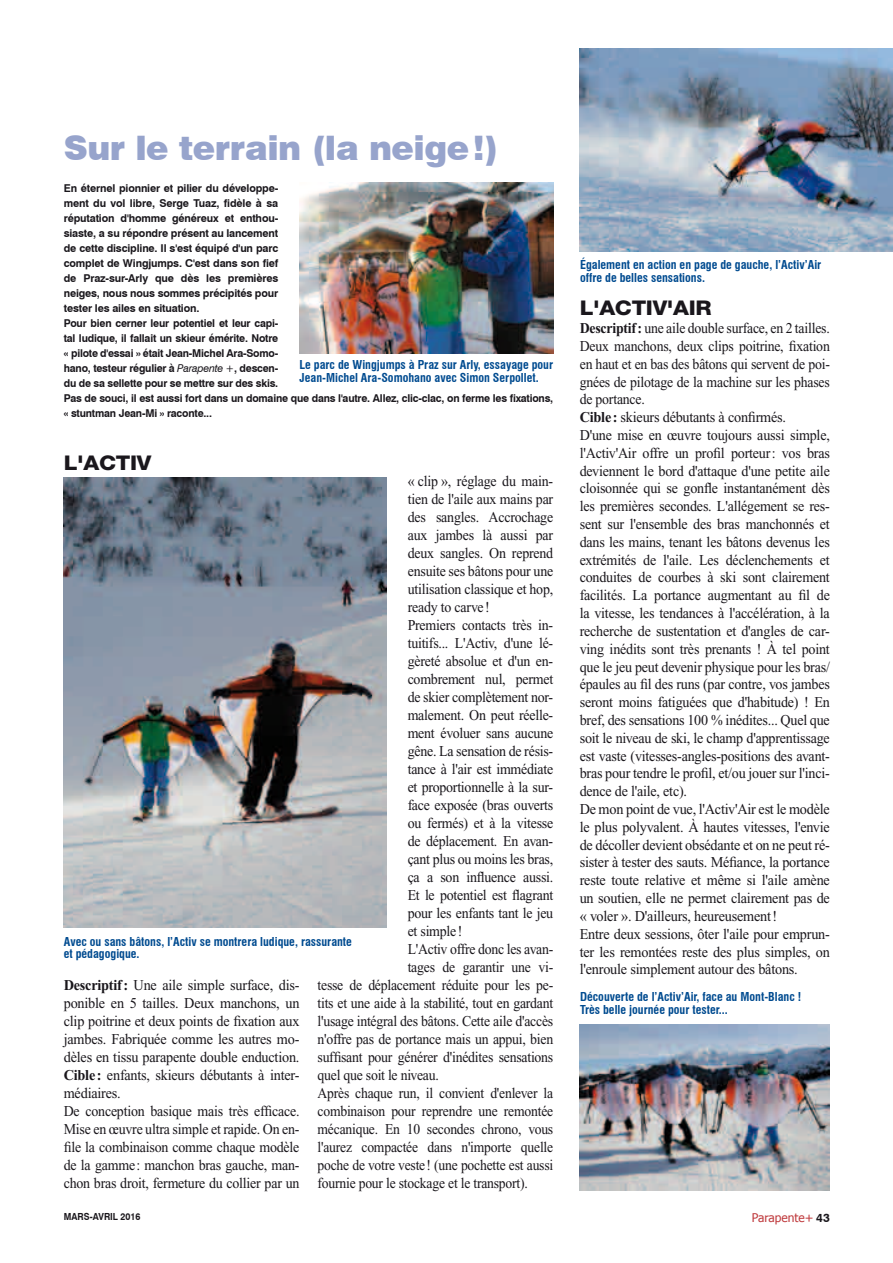
<style>
.page{position:relative;width:893px;height:1263px;background:#fff}
.page>*{position:absolute;margin:0;border:0;box-sizing:border-box;transform-origin:0 0}
.t1{font:900 33.75px "Swiss 721 BT";color:#97a4cc}
.t2{font:800 20.25px "Helvetica Neue";letter-spacing:-.015em;color:#1a171c;scale:1.11 1}
.t3{font:15px/17.9px "Times New Roman";letter-spacing:-.015em;color:#1a171c;scale:.92 1}
.t4{font:15px "Times New Roman";letter-spacing:-.015em;color:#1a171c;scale:.93 1}
.t5{font:15px/18px "Times New Roman";letter-spacing:-.015em;color:#1a171c;scale:.95 1}
.t6{font:15px "Times New Roman";letter-spacing:-.015em;color:#1a171c;scale:.91 1}
.t7{font:700 condensed 12px/12.8px "Swiss 721 BT";color:#004b90}
.t8{font:12px "Tahoma";color:#bf393c}
.t9{font:700 10.8px/15px "Swiss 721 BT";letter-spacing:-.015em;color:#1a171c}
.t10{font:700 9.75px "Swiss 721 BT";color:#1a171c;scale:.9 1}
.s1{font-weight:400;font-style:italic}
.s2{font-weight:700}
.s3{font-family:"Swiss 721 BT";font-weight:700;color:#1a171c}
</style>
<div class="page">
<img style="left:64px;top:478px;width:322px;height:449px">
<img style="left:580px;top:48px;width:313px;height:204px">
<img style="left:300px;top:183px;width:253px;height:170px">
<img style="left:580px;top:1024px;width:250px;height:167px">
<h1 class="t1" style="left:64px;top:128px;width:436px">Sur le terrain (la neige!)</h1>
<p class="t9" style="left:64px;top:181px;width:491px">En éternel pionnier et pilier du développe-<br>ment du vol libre, Serge Tuaz, fidèle à sa<br>réputation d'homme généreux et enthou-<br>siaste, a su répondre présent au lancement<br>de cette discipline. I l s'est équipé d'un parc<br>complet de Wingjumps. C'est dans son fief<br>de Praz-sur-Arly que dès les premières<br>neiges, nous nous sommes précipités pour<br>tester les ailes en situation.<br>Pour bien cerner leur potentiel et leur capi-<br>tal ludique, il fallait un skieur émérite. Notre<br>« pilote d'essai » était Jean-Michel Ara-Somo-<br>hano, testeur régulier à <span class="s1">Parapente +</span>, descen-<br>du de sa sellette pour se mettre sur des skis.<br>Pas de souci, il est aussi fort dans un domaine que dans l'autre. Allez, clic-clac, on ferme les fixations, « stuntman Jean-Mi » raconte...</p>
<p class="t7" style="left:300px;top:358px;width:255px">Le parc de Wingjumps à Praz sur Arly, essayage pour<br>Jean-Michel Ara-Somohano avec Simon Serpollet.</p>
<h2 class="t2" style="left:64px;top:451px;width:80px">L'ACTIV</h2>
<p class="t4" style="left:408px;top:473px;width:158px">« clip », réglage du main-</p>
<p class="t4" style="left:408px;top:491px;width:158px">tien de l'aile aux mains par</p>
<p class="t4" style="left:408px;top:509px;width:158px">des sangles. Accrochage</p>
<p class="t4" style="left:408px;top:527px;width:158px">aux jambes là aussi par</p>
<p class="t4" style="left:408px;top:545px;width:158px">deux sangles. On reprend</p>
<p class="t4" style="left:408px;top:563px;width:158px">ensuite ses bâtons pour une</p>
<p class="t4" style="left:408px;top:581px;width:158px">utilisation classique et hop,</p>
<p class="t4" style="left:408px;top:599px;width:90px">ready to carve!</p>
<p class="t4" style="left:408px;top:617px;width:158px">Premiers contacts très in-</p>
<p class="t4" style="left:408px;top:635px;width:158px">tuitifs... L'Activ, d'une lé-</p>
<p class="t4" style="left:408px;top:653px;width:158px">gèreté absolue et d'un en-</p>
<p class="t4" style="left:408px;top:671px;width:158px">combrement nul, permet</p>
<p class="t4" style="left:408px;top:689px;width:158px">de skier complètement nor-</p>
<p class="t4" style="left:408px;top:707px;width:158px">malement. On peut réelle-</p>
<p class="t4" style="left:408px;top:725px;width:158px">ment évoluer sans aucune</p>
<p class="t4" style="left:408px;top:743px;width:158px">gêne. La sensation de résis-</p>
<p class="t4" style="left:408px;top:761px;width:158px">tance à l'air est immédiate</p>
<p class="t4" style="left:408px;top:779px;width:158px">et proportionnelle à la sur-</p>
<p class="t4" style="left:408px;top:797px;width:158px">face exposée (bras ouverts</p>
<p class="t4" style="left:408px;top:815px;width:158px">ou fermés) et à la vitesse</p>
<p class="t4" style="left:408px;top:833px;width:158px">de déplacement. En avan-</p>
<p class="t4" style="left:408px;top:851px;width:158px">çant plus ou moins les bras,</p>
<p class="t4" style="left:408px;top:869px;width:158px">ça a son influence aussi.</p>
<p class="t4" style="left:408px;top:887px;width:158px">Et le potentiel est flagrant</p>
<p class="t4" style="left:408px;top:905px;width:158px">pour les enfants tant le jeu</p>
<p class="t4" style="left:408px;top:923px;width:60px">et simple!</p>
<p class="t3" style="left:408px;top:940px;width:160px">L'Activ offre donc les avan-</p>
<p class="t3" style="left:408px;top:958px;width:160px">tages de garantir une vi-</p>
<p class="t3" style="left:318px;top:976px;width:258px">tesse de déplacement réduite pour les pe-</p>
<p class="t3" style="left:318px;top:994px;width:258px">tits et une aide à la stabilité, tout en gardant</p>
<p class="t3" style="left:318px;top:1012px;width:258px">l'usage intégral des bâtons. Cette aile d'accès</p>
<p class="t3" style="left:318px;top:1030px;width:258px">n'offre pas de portance mais un appui, bien</p>
<p class="t3" style="left:318px;top:1048px;width:258px">suffisant pour générer d'inédites sensations</p>
<p class="t3" style="left:318px;top:1066px;width:133px">quel que soit le niveau.</p>
<p class="t6" style="left:318px;top:1085px;width:261px">Après chaque run, il convient d'enlever la</p>
<p class="t6" style="left:318px;top:1103px;width:261px">combinaison pour reprendre une remontée</p>
<p class="t6" style="left:318px;top:1121px;width:261px">mécanique. En 10 secondes chrono, vous</p>
<p class="t6" style="left:318px;top:1139px;width:261px">l'aurez compactée dans n'importe quelle</p>
<p class="t6" style="left:318px;top:1157px;width:261px">poche de votre veste! (une pochette est aussi</p>
<p class="t6" style="left:318px;top:1175px;width:233px">fournie pour le stockage et le transport).</p>
<p class="t7" style="left:64px;top:935px;width:290px">Avec ou sans bâtons, l’Activ se montrera ludique, rassurante et pédagogique.</p>
<p class="t5" style="left:64px;top:976px;width:250px"><span class="s2">Descriptif:</span> Une aile simple surface, dis&shy;ponible en 5 tailles. Deux manchons, un clip poitrine et deux points de fixation aux jambes. Fabriquée comme les autres mo&shy;dèles en tissu parapente double enduction.<br><span class="s2">Cible:</span> enfants, skieurs débutants à inter&shy;médiaires.<br>De conception basique mais très efficace.<br>Mise en œuvre ultra simple et rapide. On en&shy;file la combinaison comme chaque modèle de la gamme: manchon bras gauche, man&shy;chon bras droit, fermeture du collier par un</p>
<p class="t7" style="left:580px;top:258px;width:243px">également en action en page de gauche, l’Activ’Air offre de belles sensations.</p>
<h2 class="t2" style="left:580px;top:296px;width:120px">L'ACTIV'AIR</h2>
<p class="t3" style="left:580px;top:319px;width:273px"><span class="s2">Descriptif:</span> une aile double surface, en 2 tailles.<br>Deux manchons, deux clips poitrine, fixation en haut et en bas des bâtons qui servent de poi&shy;gnées de pilotage de la machine sur les phases de portance.<br><span class="s2">Cible:</span> skieurs débutants à confirmés.<br>D'une mise en œuvre toujours aussi simple, l'Activ'Air offre un profil porteur: vos bras deviennent le bord d'attaque d'une petite aile cloisonnée qui se gonfle instantanément dès les premières secondes. L'allégement se res&shy;sent sur l'ensemble des bras manchonnés et dans les mains, tenant les bâtons devenus les extrémités de l'aile. Les déclenchements et conduites de courbes à ski sont clairement facilités. La portance augmentant au fil de la vitesse, les tendances à l'accélération, à la recherche de sustentation et d'angles de car&shy;ving inédits sont très prenants ! À tel point que le jeu peut devenir physique pour les bras/ épaules au fil des runs (par contre, vos jambes seront moins fatiguées que d'habitude) ! En bref, des sensations 100 % inédites... Quel que soit le niveau de ski, le champ d'apprentissage est vaste (vitesses-angles-positions des avant&shy;bras pour tendre le profil, et/ou jouer sur l'inci&shy;dence de l'aile, etc).<br>De mon point de vue, l'Activ'Air est le modèle le plus polyvalent. À hautes vitesses, l'envie de décoller devient obsédante et on ne peut ré&shy;sister à tester des sauts. Méfiance, la portance reste toute relative et même si l'aile amène un soutien, elle ne permet clairement pas de « voler ». D'ailleurs, heureusement!<br>Entre deux sessions, ôter l'aile pour emprun&shy;ter les remontées reste des plus simples, on l'enroule simplement autour des bâtons.</p>
<p class="t7" style="left:580px;top:990px;width:223px">Découverte de l’Activ’Air, face au Mont-Blanc !<br>Très belle journée pour tester...</p>
<p class="t10" style="left:64px;top:1211px;width:87px">mars-avril 2016</p>
<p class="t8" style="left:752px;top:1209px;width:80px">Parapente+ <span class="s3">43</span></p>
</div>
